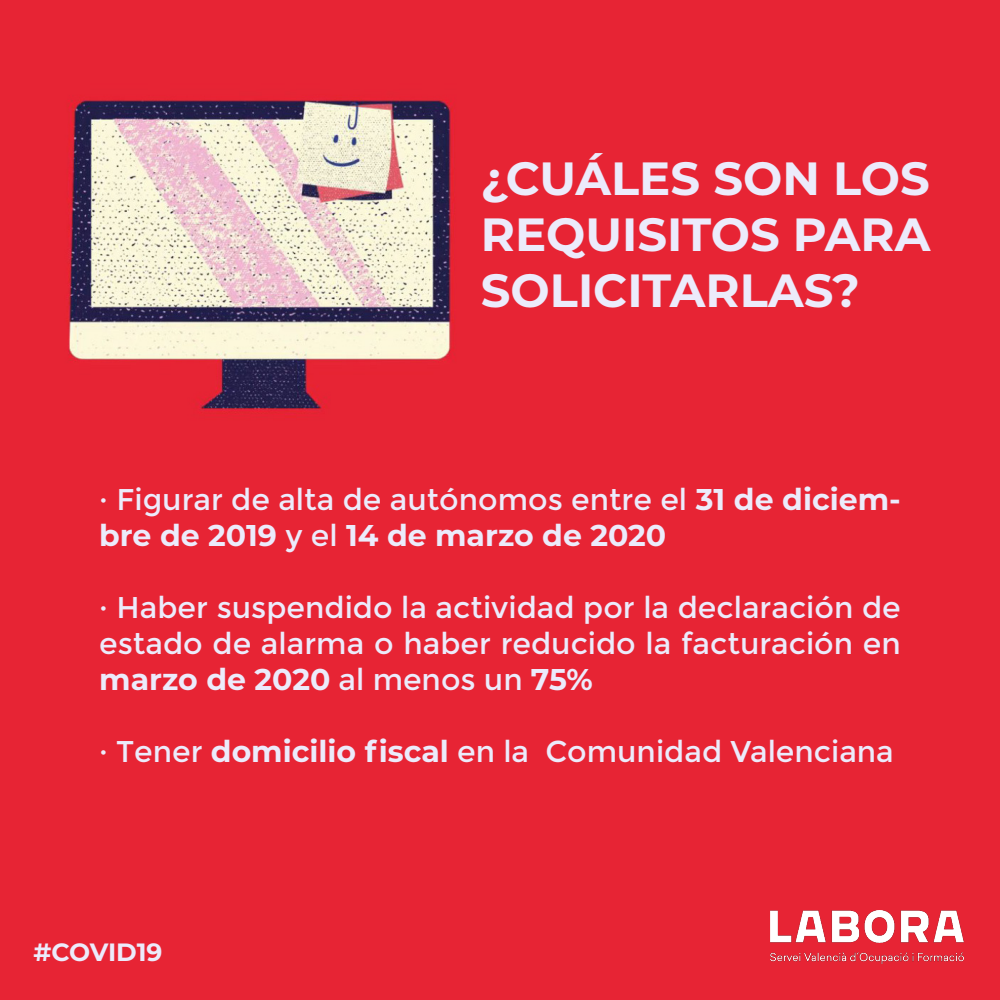
<style>
.page{position:relative;width:1000px;height:1000px;background:#e72434}
.page>*{position:absolute;margin:0;border:0;box-sizing:border-box;transform-origin:0 0}
.t1{font:700 46.5px "Montserrat";color:#ecebfb}
.t2{font:30px/36px "Montserrat";color:#ecebfb}
.t3{font:700 25px "Montserrat";letter-spacing:-.015em;color:#ecebfb}
.s1{font-weight:700}
</style>
<div class="page">
<img style="left:64px;top:0;width:403px;height:436px">
<img style="left:770px;top:911px;width:194px;height:52px">
<p class="t1" style="left:481px;top:145px;width:450px">¿CUÁLES SON LOS</p>
<p class="t1" style="left:481px;top:201px;width:451px">REQUISITOS PARA</p>
<p class="t1" style="left:481px;top:257px;width:381px">SOLICITARLAS?</p>
<p class="t2" style="left:99px;top:481px;width:803px">· Figurar de alta de autónomos entre el <span class="s1">31 de diciem&shy;bre de 2019</span> y el <span class="s1">14 de marzo de 2020</span></p>
<p class="t2" style="left:99px;top:589px;width:803px;text-align:justify">· Haber suspendido la actividad por la declaración de estado de alarma o haber reducido la facturación en <span class="s1">marzo de 2020</span> al menos un <span class="s1">75%</span></p>
<p class="t2" style="left:99px;top:733px;width:796px">· Tener <span class="s1">domicilio fiscal</span> en la Comunidad Valenciana</p>
<p class="t3" style="left:33px;top:934px;width:131px">#COVID19</p>
</div>
